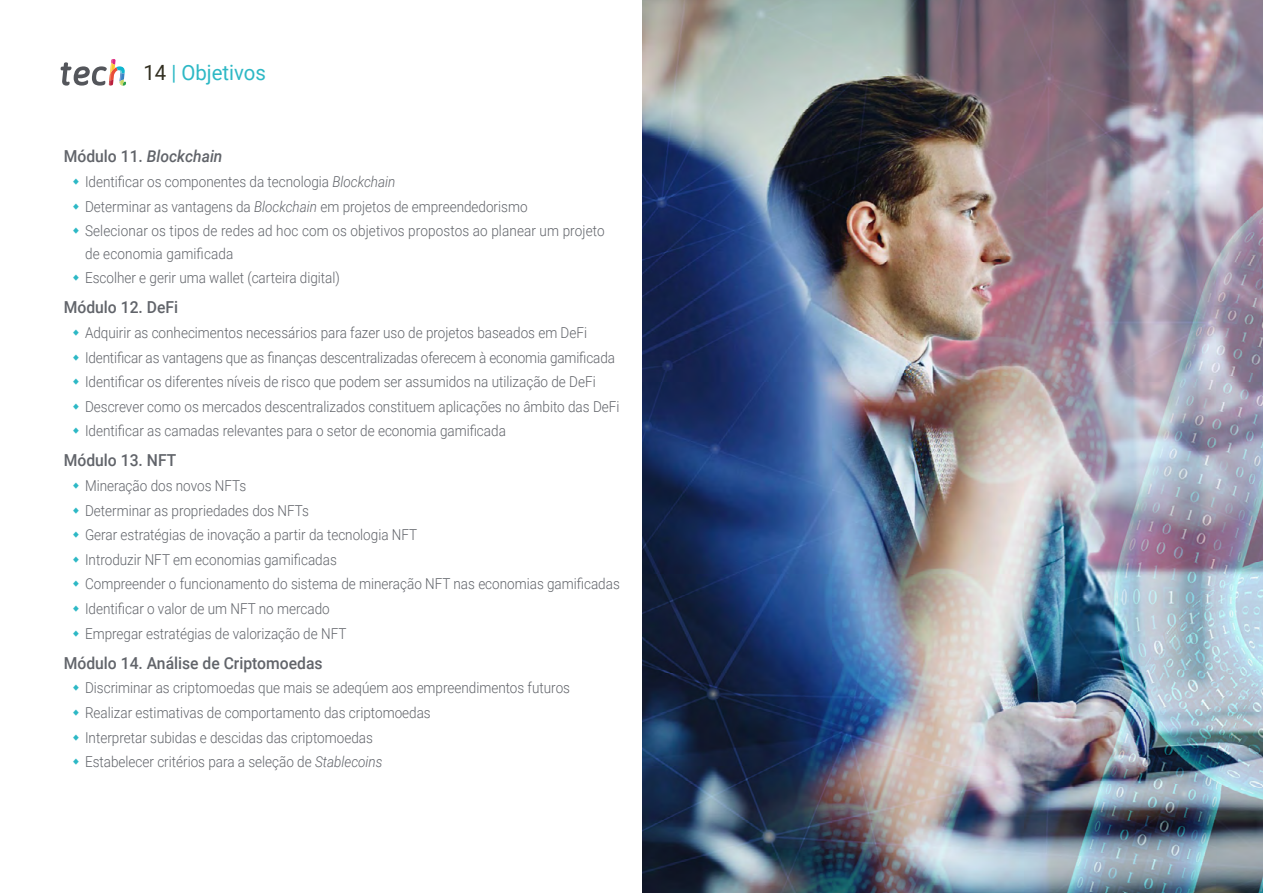
<style>
.page{position:relative;width:1263px;height:893px;background:#fff}
.page>*{position:absolute;margin:0;border:0;box-sizing:border-box;transform-origin:0 0}
.t1{font:21px "Roboto";color:#2db8c5}
.t2{font:500 16.5px "Roboto";color:#61646a;scale:.95 1}
.t3{font:italic 500 16.5px "Roboto";color:#61646a;scale:.95 1}
.t4{font:300 15px/24.6px "Roboto";color:#61646a;scale:.9 1}
.s1{color:#312e20}
.s2{font-style:normal}
.s3{font-style:italic}
</style>
<div class="page">
<svg style="left:61px;top:59px;width:65px;height:27px"></svg>
<img style="left:642px;top:0;width:621px;height:893px">
<h1 class="t1" style="left:144px;top:57px;width:124px"><span class="s1">14</span> | Objetivos</h1>
<p class="t3" style="left:64px;top:145px;width:169px"><span class="s2">Módulo 11.</span> Blockchain</p>
<p class="t4" style="left:85px;top:169px;width:579px">Identificar os componentes da tecnologia <span class="s3">Blockchain<br></span>Determinar as vantagens da <span class="s3">Blockchain</span> em projetos de empreendedorismo<br>Selecionar os tipos de redes ad hoc com os objetivos propostos ao planear um projeto</p>
<p class="t4" style="left:85px;top:241px;width:285px">de economia gamificada<br>Escolher e gerir uma wallet (carteira digital)</p>
<p class="t2" style="left:64px;top:296px;width:122px">Módulo 12. DeFi</p>
<p class="t4" style="left:85px;top:320px;width:595px">Adquirir as conhecimentos necessários para fazer uso de projetos baseados em DeFi Identificar as vantagens que as finanças descentralizadas oferecem à economia gamificada Identificar os diferentes níveis de risco que podem ser assumidos na utilização de DeFi Descrever como os mercados descentralizados constituem aplicações no âmbito das DeFi Identificar as camadas relevantes para o setor de economia gamificada</p>
<p class="t2" style="left:64px;top:449px;width:120px">Módulo 13. NFT</p>
<p class="t4" style="left:85px;top:473px;width:596px">Mineração dos novos NFTs<br>Determinar as propriedades dos NFTs<br>Gerar estratégias de inovação a partir da tecnologia NFT<br>Introduzir NFT em economias gamificadas<br>Compreender o funcionamento do sistema de mineração NFT nas economias gamificadas Identificar o valor de um NFT no mercado<br>Empregar estratégias de valorização de NFT</p>
<p class="t2" style="left:64px;top:651px;width:274px">Módulo 14. Análise de Criptomoedas</p>
<p class="t4" style="left:85px;top:675px;width:540px">Discriminar as criptomoedas que mais se adeqúem aos empreendimentos futuros Realizar estimativas de comportamento das criptomoedas<br>Interpretar subidas e descidas das criptomoedas<br>Estabelecer critérios para a seleção de <span class="s3">Stablecoins</span></p>
</div>
